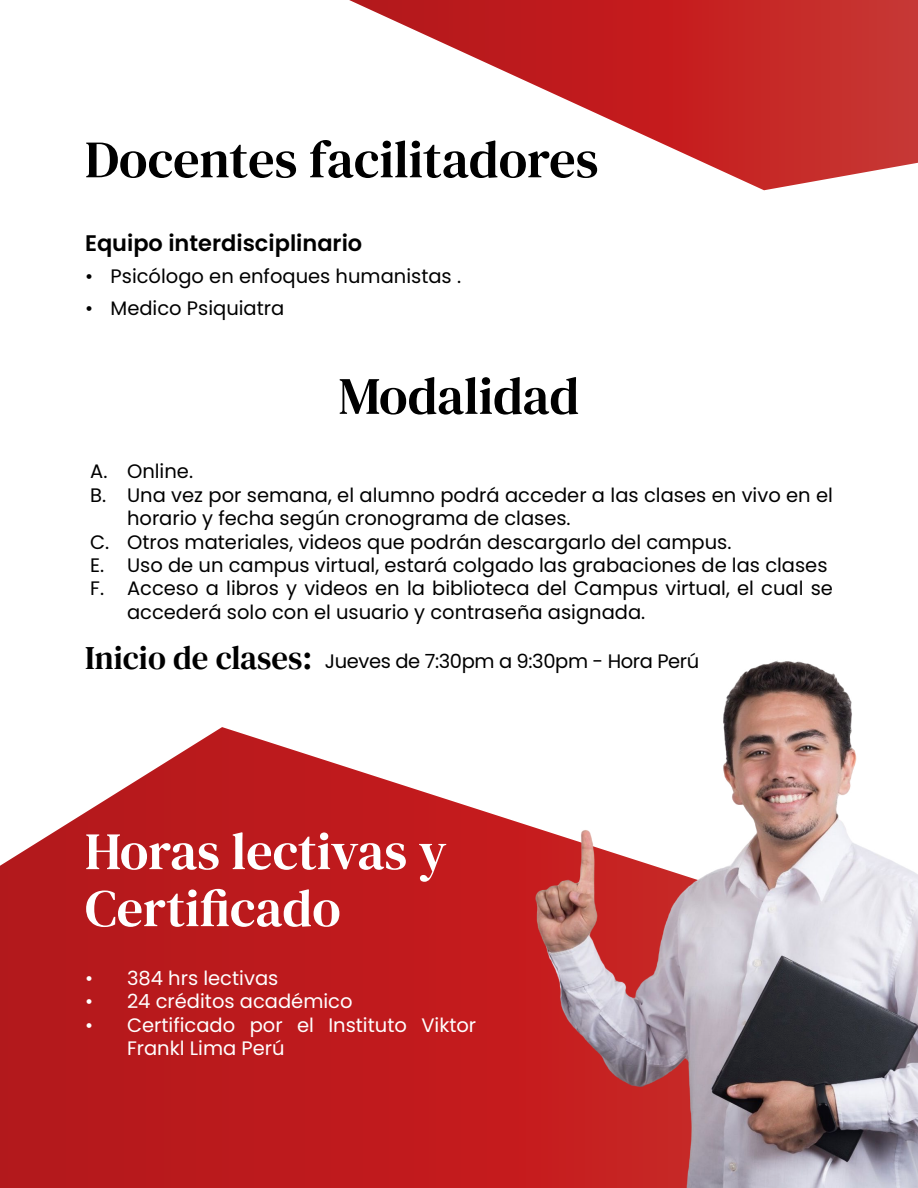
<style>
.page{position:relative;width:918px;height:1188px;background:#fff}
.page>*{position:absolute;margin:0;border:0;box-sizing:border-box;transform-origin:0 0}
.t1{font:52.5px "DM Serif Text";color:#000}
.t2{font:52.5px/57px "DM Serif Text";color:#fff}
.t3{font:600 22.5px "Poppins";color:#000}
.t4{font:19.5px "Poppins";color:#000}
.t5{font:19.5px/23.4px "Poppins";color:#fff}
.t6{font:19.5px "Poppins";letter-spacing:-.02em;color:#000}
.s1{font-family:"DM Serif Text";font-size:33px}
</style>
<div class="page">
<svg style="left:0;top:727px;width:517px;height:461px;background:#c43638"></svg>
<svg style="left:349px;top:0;width:569px;height:190px"></svg>
<img style="left:517px;top:660px;width:401px;height:528px">
<h1 class="t1" style="left:85px;top:129px;width:515px">Docentes facilitadores</h1>
<p class="t3" style="left:85px;top:231px;width:279px">Equipo interdisciplinario</p>
<p class="t4" style="left:85px;top:265px;width:378px">• Psicólogo en enfoques humanistas .</p>
<p class="t4" style="left:85px;top:297px;width:201px">• Medico Psiquiatra</p>
<h1 class="t1" style="left:339px;top:366px;width:242px">Modalidad</h1>
<p class="t4" style="left:90px;top:460px;width:104px">A. Online.</p>
<p class="t4" style="left:90px;top:484px;width:744px">B. Una vez por semana, el alumno podrá acceder a las clases en vivo en el</p>
<p class="t4" style="left:127px;top:507px;width:445px">horario y fecha según cronograma de clases.</p>
<p class="t4" style="left:90px;top:530px;width:643px">C. Otros materiales, videos que podrán descargarlo del campus.</p>
<p class="t4" style="left:90px;top:554px;width:739px">E. Uso de un campus virtual, estará colgado las grabaciones de las clases</p>
<p class="t4" style="left:90px;top:577px;width:744px">F. Acceso a libros y videos en la biblioteca del Campus virtual, el cual se</p>
<p class="t4" style="left:127px;top:601px;width:520px">accederá solo con el usuario y contraseña asignada.</p>
<p class="t6" style="left:85px;top:649px;width:616px"><span class="s1">Inicio de clases:</span> Jueves de 7:30pm a 9:30pm - Hora Perú</p>
<h1 class="t2" style="left:85px;top:823px;width:363px">Horas lectivas y<br>Certificado</h1>
<p class="t5" style="left:85px;top:967px;width:195px">• 384 hrs lectivas</p>
<p class="t5" style="left:85px;top:990px;width:269px">• 24 créditos académico</p>
<p class="t5" style="left:127px;top:1013px;width:351px;text-indent:-42px">• Certificado por el Instituto Viktor<br>Frankl Lima Perú</p>
</div>
